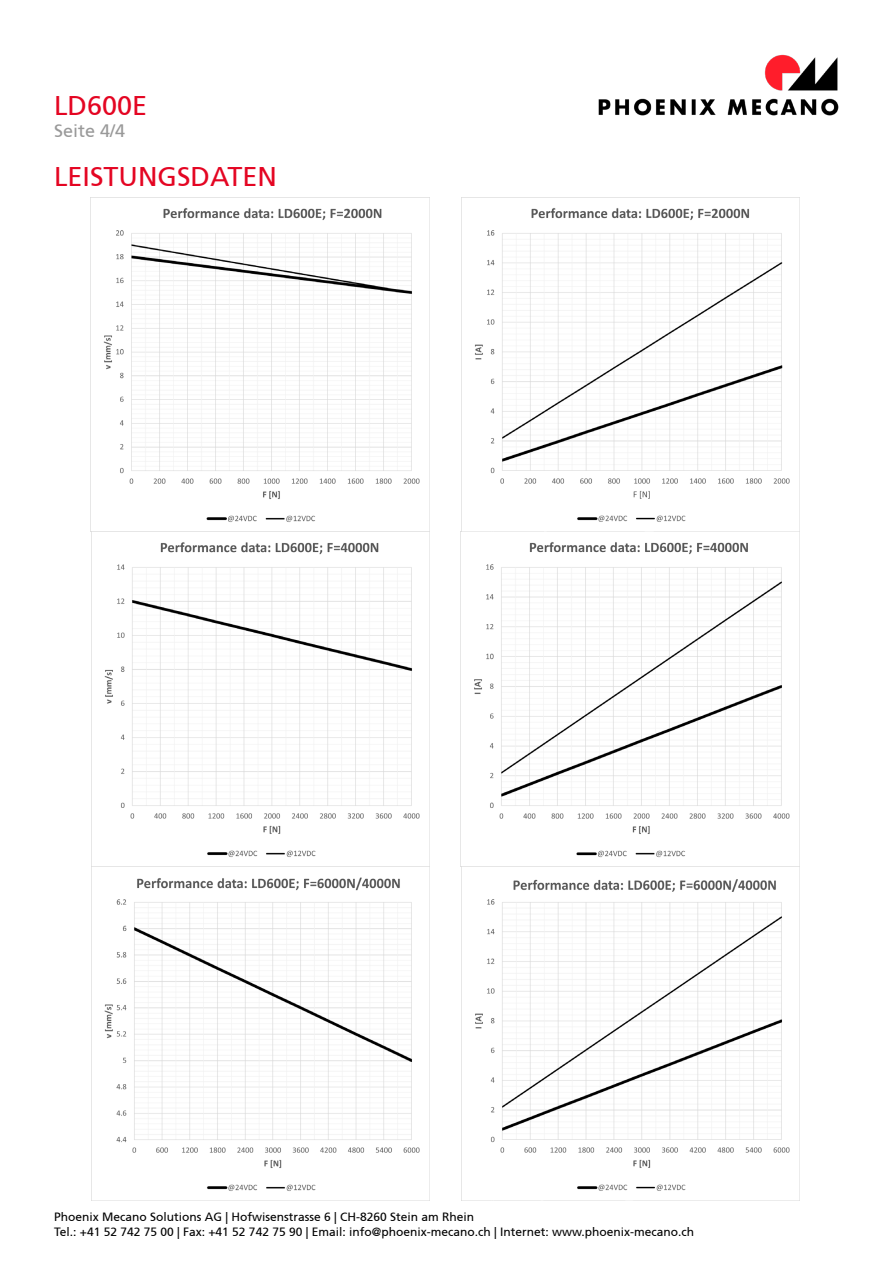
<style>
.page{position:relative;width:893px;height:1263px;background:#fff}
.page>*{position:absolute;margin:0;border:0;box-sizing:border-box;transform-origin:0 0}
.t1{font:27px "Frutiger";color:#e40522}
.t2{font:18px "Frutiger";color:#999}
.t3{font:12px/14.4px "Frutiger";color:#000}
</style>
<div class="page">
<img style="left:598px;top:54px;width:241px;height:61px">
<img style="left:91px;top:208px;width:338px;height:992px">
<img style="left:461px;top:198px;width:338px;height:1002px">
<p class="t1" style="left:54px;top:90px;width:95px">LD600E</p>
<p class="t2" style="left:54px;top:120px;width:73px">Seite 4/4</p>
<p class="t1" style="left:54px;top:161px;width:225px">LEISTUNGSDATEN</p>
<p class="t3" style="left:54px;top:1210px;width:641px">Phoenix Mecano Solutions AG | Hofwisenstrasse 6 | CH-8260 Stein am Rhein<br>Tel.: +41 52 742 75 00 | Fax: +41 52 742 75 90 | Email: info@phoenix-mecano.ch | Internet: www.phoenix-mecano.ch</p>
</div>
